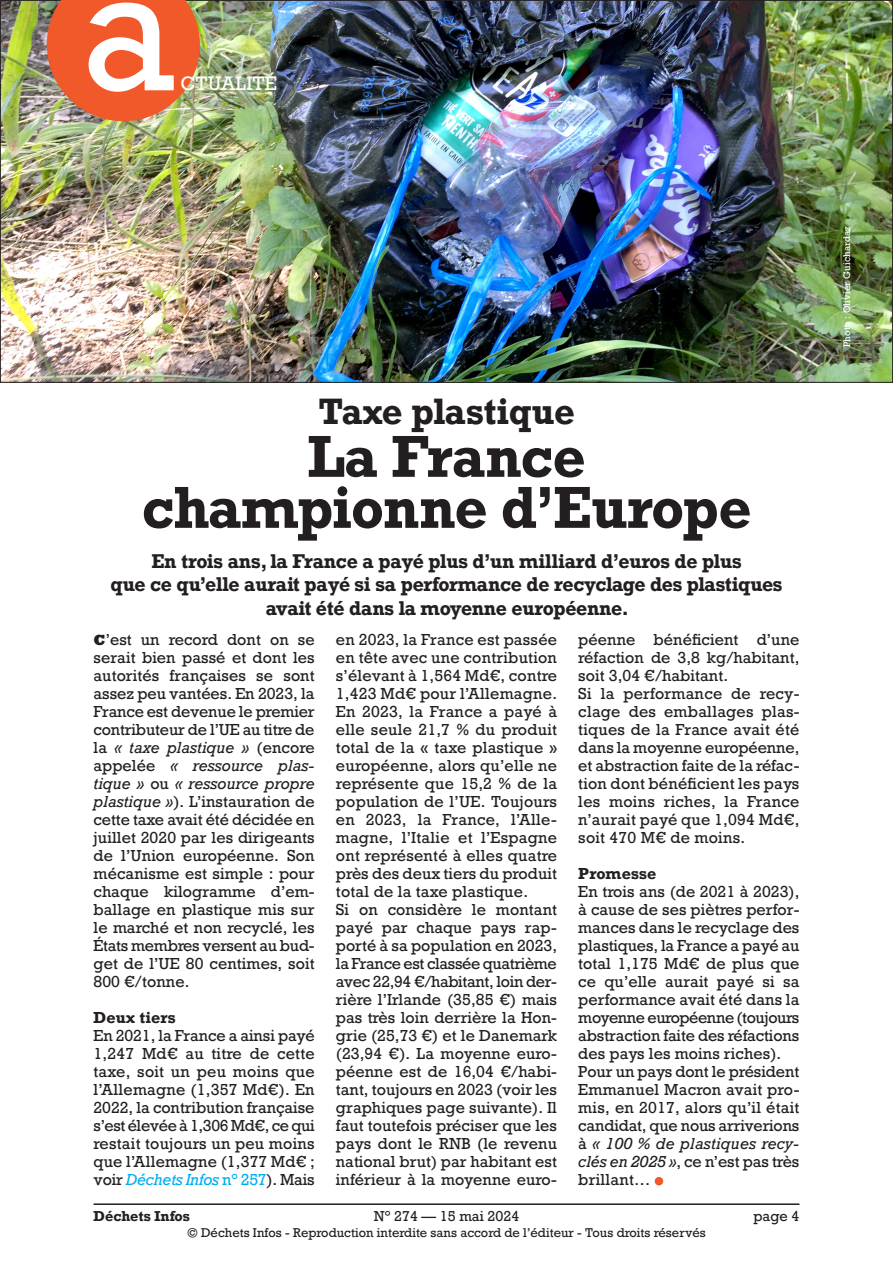
<style>
.page{position:relative;width:893px;height:1263px;background:#fff}
.page>*{position:absolute;margin:0;border:0;box-sizing:border-box;transform-origin:0 0}
.t1{font:166.5px "Rockwell";color:#fff}
.Titre_32{font:700 55.5px/51px "Rockwell";letter-spacing:-.025em;color:#231f20;text-align:center}
.Titre_32-2{font:700 34.5px "Rockwell";letter-spacing:-.01em;color:#231f20}
.Châpo_12_5pt{font:700 18.75px/23.2px "Rockwell";letter-spacing:-.01em;color:#231f20;text-align:center}
.t2{font:18.3px "Rockwell";color:#fff}
.Texte_courant{font:15px/18px "Rockwell";letter-spacing:.005em;color:#231f20;text-align:justify}
.Texte_courant-2{font:700 15px "Rockwell";letter-spacing:.015em;color:#231f20}
.t3{font:13.5px "Rockwell";color:#231f20}
.t4{font:700 13.5px "Rockwell";color:#231f20}
.t5{font:12px "Rockwell";color:#231f20}
.Crédit_photo{font:9px "Rockwell";letter-spacing:.015em;color:#fff}
.s1{font-family:"Rockwell Std";font-weight:800}
.s2{font-style:italic}
.s3{font-style:italic;color:#00aeef}
.s4{color:#00aeef}
</style>
<div class="page">
<hr style="left:94px;top:1203px;width:705px;height:2px;background:#231f20">
<div style="left:655px;top:1177px;width:8px;height:8px;background:#f1592a;border-radius:50%"></div>
<img style="left:2px;top:2px;width:889px;height:379px">
<img style="left:47px;top:0;width:153px;height:121px">
<p class="t1" style="left:80px;top:-73px;width:98px">a</p>
<p class="t2" style="left:180px;top:72px;width:98px">CTUALITÉ</p>
<p class="Titre_32-2" style="left:318px;top:389px;width:258px">Taxe plastique</p>
<p class="Titre_32" style="left:142px;top:430px;width:611px">La France championne d’Europe</p>
<p class="Châpo_12_5pt" style="left:111px;top:549px;width:673px">En trois ans, la France a payé plus d’un milliard d’euros de plus<br>que ce qu’elle aurait payé si sa performance de recyclage des plastiques avait été dans la moyenne européenne.</p>
<p class="Texte_courant" style="left:94px;top:631px;width:223px"><span class="s1">C</span>’est un record dont on se serait bien passé et dont les autorités françaises se sont assez peu vantées. En 2023, la France est devenue le premier contributeur de l’UE au titre de la <span class="s2">« taxe plastique »</span> (encore appelée <span class="s2">« ressource plas&shy;tique »</span> ou <span class="s2">« ressource propre plastique »</span>). L’instauration de cette taxe avait été décidée en juillet 2020 par les dirigeants de l’Union européenne. Son mécanisme est simple : pour chaque kilogramme d’em&shy;ballage en plastique mis sur le marché et non recyclé, les États membres versent au bud&shy;get de l’UE 80 centimes, soit 800 €/tonne.</p>
<p class="Texte_courant-2" style="left:94px;top:1008px;width:84px">Deux tiers</p>
<p class="Texte_courant" style="left:94px;top:1027px;width:223px">En 2021, la France a ainsi payé 1,247 Md€ au titre de cette taxe, soit un peu moins que l’Allemagne (1,357 Md€). En 2022, la contribution française s’est élevée à 1,306 Md€, ce qui restait toujours un peu moins que l’Allemagne (1,377 Md€ ; voir <span class="s3">Déchets Infos</span> <span class="s4">n° 257</span>). Mais</p>
<p class="Texte_courant" style="left:578px;top:631px;width:223px">péenne bénéficient d’une réfaction de 3,8 kg/habitant, soit 3,04 €/habitant.</p>
<p class="Texte_courant" style="left:578px;top:685px;width:223px">Si la performance de recy&shy;clage des emballages plas&shy;tiques de la France avait été dans la moyenne européenne, et abstraction faite de la réfac&shy;tion dont bénéficient les pays les moins riches, la France n’aurait payé que 1,094 Md€, soit 470 M€ de moins.</p>
<p class="Texte_courant-2" style="left:578px;top:864px;width:79px">Promesse</p>
<p class="Texte_courant" style="left:578px;top:883px;width:223px">En trois ans (de 2021 à 2023), à cause de ses piètres perfor&shy;mances dans le recyclage des plastiques, la France a payé au total 1,175 Md€ de plus que ce qu’elle aurait payé si sa performance avait été dans la moyenne européenne (toujours abstraction faite des réfactions des pays les moins riches).</p>
<p class="Texte_courant" style="left:578px;top:1063px;width:223px">Pour un pays dont le président Emmanuel Macron avait pro&shy;mis, en 2017, alors qu’il était candidat, que nous arriverions à <span class="s2">« 100 % de plastiques recy&shy;clés en 2025 »</span>, ce n’est pas très brillant…</p>
<p class="Texte_courant" style="left:336px;top:631px;width:223px">en 2023, la France est passée en tête avec une contribution s’élevant à 1,564 Md€, contre 1,423 Md€ pour l’Allemagne.</p>
<p class="Texte_courant" style="left:336px;top:703px;width:223px">En 2023, la France a payé à elle seule 21,7 % du produit total de la « taxe plastique » européenne, alors qu’elle ne représente que 15,2 % de la population de l’UE. Toujours en 2023, la France, l’Alle&shy;magne, l’Italie et l’Espagne ont représenté à elles quatre près des deux tiers du produit total de la taxe plastique.</p>
<p class="Texte_courant" style="left:336px;top:901px;width:223px">Si on considère le montant payé par chaque pays rap&shy;porté à sa population en 2023, la France est classée quatrième avec 22,94 €/habitant, loin der&shy;rière l’Irlande (35,85 €) mais pas très loin derrière la Hon&shy;grie (25,73 €) et le Danemark (23,94 €). La moyenne euro&shy;péenne est de 16,04 €/habi&shy;tant, toujours en 2023 (voir les graphiques page suivante). Il faut toutefois préciser que les pays dont le RNB (le revenu national brut) par habitant est inférieur à la moyenne euro-</p>
<p class="t4" style="left:94px;top:1207px;width:98px">Déchets Infos</p>
<p class="t3" style="left:374px;top:1207px;width:147px">N° 274 — 15 mai 2024</p>
<p class="t3" style="left:753px;top:1207px;width:48px">page 4</p>
<p class="t5" style="left:187px;top:1225px;width:520px">© Déchets Infos - Reproduction interdite sans accord de l’éditeur - Tous droits réservés</p>
<p class="Crédit_photo" style="left:841px;top:347px;width:122px;rotate:-90deg">Photo : Olivier Guichardaz</p>
</div>
